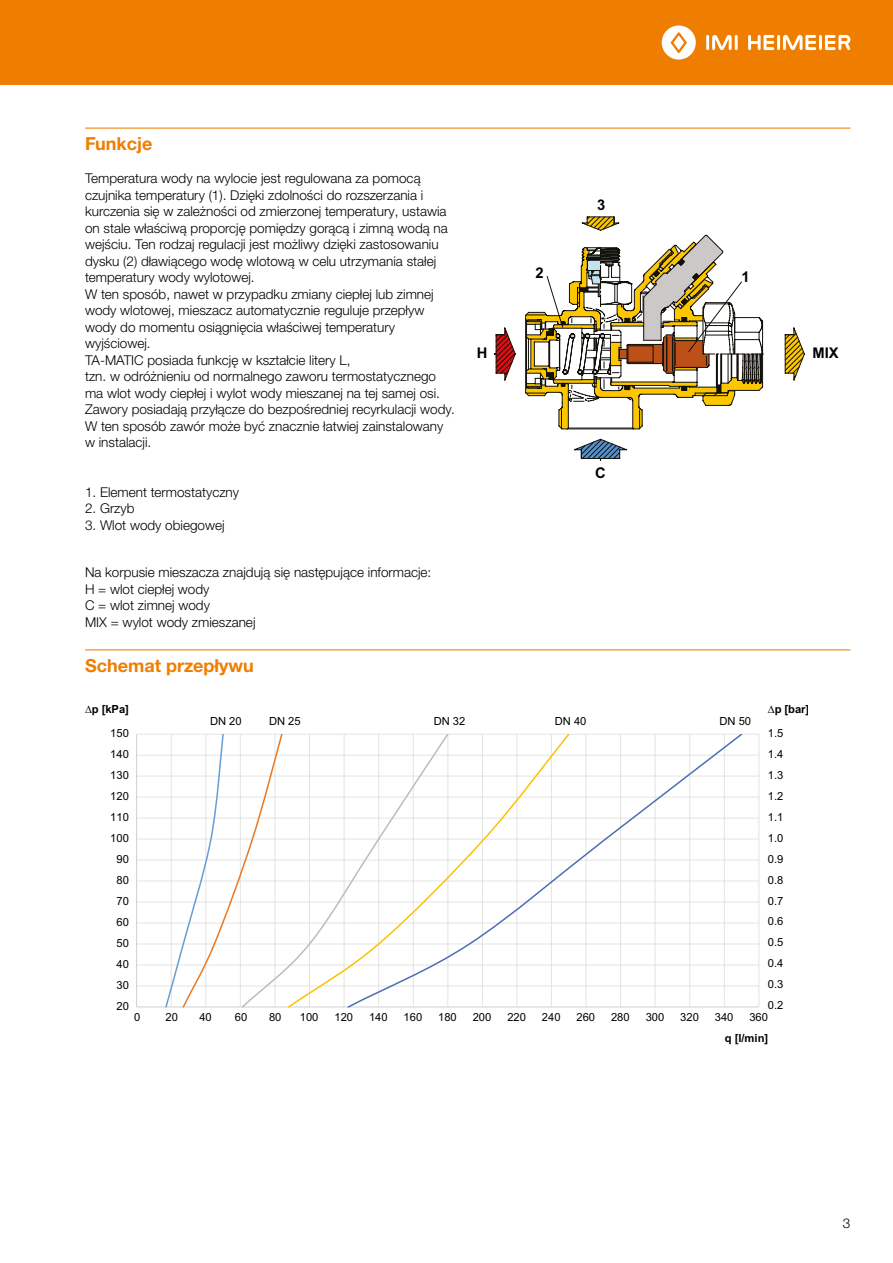
<style>
.page{position:relative;width:893px;height:1263px;background:#fff}
.page>*{position:absolute;margin:0;border:0;box-sizing:border-box;transform-origin:0 0}
.t1{font:700 18px "Helvetica Neue LTW1 G";color:#ef7d00}
.t2{font:700 14.7px "Arial";color:#000}
.t3{font:300 13.5px/16.5px "Helvetica Neue LTW1 G";color:#000}
.t4{font:11.25px "Arial";color:#000}
.t5{font:700 11.25px "Arial";letter-spacing:-.005em;color:#000}
</style>
<div class="page">
<div style="left:0;top:0;width:893px;height:85px;background:#ef7d00"></div>
<hr style="left:706px;top:35px;width:3px;height:15px;background:#fff">
<hr style="left:735px;top:35px;width:3px;height:15px;background:#fff">
<svg style="left:712px;top:35px;width:20px;height:15px"></svg>
<svg style="left:662px;top:25px;width:34px;height:35px"></svg>
<hr style="left:777px;top:35px;width:3px;height:15px;background:#fff">
<svg style="left:748px;top:35px;width:26px;height:15px"></svg>
<hr style="left:819px;top:35px;width:3px;height:15px;background:#fff">
<svg style="left:783px;top:35px;width:33px;height:15px"></svg>
<svg style="left:825px;top:35px;width:25px;height:15px"></svg>
<hr style="left:85px;top:128px;width:765px;height:1px;background:#ef7d00">
<hr style="left:85px;top:649px;width:765px;height:1px;background:#ef7d00">
<svg style="left:494px;top:217px;width:311px;height:244px"></svg>
<hr style="left:758px;top:734px;width:1px;height:273px;background:#e4e4e3">
<hr style="left:137px;top:734px;width:622px;height:1px;background:#e4e4e3">
<hr style="left:137px;top:755px;width:622px;height:1px;background:#e4e4e3">
<hr style="left:137px;top:776px;width:622px;height:1px;background:#e4e4e3">
<hr style="left:137px;top:797px;width:622px;height:1px;background:#e4e4e3">
<hr style="left:137px;top:818px;width:622px;height:1px;background:#e4e4e3">
<hr style="left:137px;top:839px;width:622px;height:1px;background:#e4e4e3">
<hr style="left:137px;top:860px;width:622px;height:1px;background:#e4e4e3">
<hr style="left:137px;top:881px;width:622px;height:1px;background:#e4e4e3">
<hr style="left:137px;top:902px;width:622px;height:1px;background:#e4e4e3">
<hr style="left:137px;top:923px;width:622px;height:1px;background:#e4e4e3">
<hr style="left:137px;top:944px;width:622px;height:1px;background:#e4e4e3">
<hr style="left:137px;top:965px;width:622px;height:1px;background:#e4e4e3">
<hr style="left:137px;top:985px;width:622px;height:1px;background:#e4e4e3">
<hr style="left:137px;top:1006px;width:622px;height:1px;background:#d0d0d0">
<hr style="left:136px;top:734px;width:1px;height:273px;background:#d0d0d0">
<svg style="left:164px;top:734px;width:76px;height:274px"></svg>
<svg style="left:240px;top:734px;width:47px;height:274px"></svg>
<svg style="left:287px;top:735px;width:59px;height:273px"></svg>
<svg style="left:346px;top:734px;width:398px;height:274px"></svg>
<h1 class="t1" style="left:85px;top:132px;width:69px">Funkcje</h1>
<p class="t3" style="left:85px;top:170px;width:371px">Temperatura wody na wylocie jest regulowana za pomocą czujnika temperatury (1). Dzięki zdolności do rozszerzania i kurczenia się w zależności od zmierzonej temperatury, ustawia on stale właściwą proporcję pomiędzy gorącą i zimną wodą na wejściu. Ten rodzaj regulacji jest możliwy dzięki zastosowaniu dysku (2) dławiącego wodę wlotową w celu utrzymania stałej temperatury wody wylotowej.<br>W ten sposób, nawet w przypadku zmiany ciepłej lub zimnej wody wlotowej, mieszacz automatycznie reguluje przepływ wody do momentu osiągnięcia właściwej temperatury wyjściowej.<br>TA-MATIC posiada funkcję w kształcie litery L,<br>tzn. w odróżnieniu od normalnego zaworu termostatycznego ma wlot wody ciepłej i wylot wody mieszanej na tej samej osi.<br>Zawory posiadają przyłącze do bezpośredniej recyrkulacji wody.<br>W ten sposób zawór może być znacznie łatwiej zainstalowany w instalacji.</p>
<p class="t3" style="left:85px;top:484px;width:156px">1. Element termostatyczny</p>
<p class="t3" style="left:85px;top:500px;width:51px">2. Grzyb</p>
<p class="t3" style="left:85px;top:517px;width:141px">3. Wlot wody obiegowej</p>
<p class="t3" style="left:85px;top:564px;width:348px">Na korpusie mieszacza znajdują się następujące informacje:<br>H = wlot ciepłej wody<br>C = wlot zimnej wody<br>MIX = wylot wody zmieszanej</p>
<h1 class="t1" style="left:85px;top:654px;width:170px">Schemat przepływu</h1>
<p class="t5" style="left:92px;top:701px;width:39px">p [kPa]</p>
<p class="t2" style="left:597px;top:195px;width:10px">3</p>
<p class="t2" style="left:535px;top:263px;width:10px">2</p>
<p class="t2" style="left:742px;top:266px;width:10px">1</p>
<p class="t2" style="left:477px;top:343px;width:12px">H</p>
<p class="t2" style="left:812px;top:343px;width:28px">MIX</p>
<p class="t2" style="left:595px;top:462px;width:12px">C</p>
<p class="t5" style="left:775px;top:701px;width:36px">p [bar]</p>
<p class="t4" style="left:210px;top:713px;width:33px">DN 20</p>
<p class="t4" style="left:269px;top:713px;width:33px">DN 25</p>
<p class="t4" style="left:434px;top:713px;width:33px">DN 32</p>
<p class="t4" style="left:555px;top:713px;width:33px">DN 40</p>
<p class="t4" style="left:719px;top:713px;width:33px">DN 50</p>
<p class="t4" style="left:110px;top:725px;width:20px">150</p>
<p class="t4" style="left:768px;top:725px;width:17px">1.5</p>
<p class="t4" style="left:110px;top:746px;width:20px">140</p>
<p class="t4" style="left:768px;top:746px;width:17px">1.4</p>
<p class="t4" style="left:110px;top:767px;width:20px">130</p>
<p class="t4" style="left:768px;top:767px;width:17px">1.3</p>
<p class="t4" style="left:110px;top:788px;width:20px">120</p>
<p class="t4" style="left:768px;top:788px;width:17px">1.2</p>
<p class="t4" style="left:110px;top:809px;width:20px">110</p>
<p class="t4" style="left:768px;top:809px;width:17px">1.1</p>
<p class="t4" style="left:110px;top:830px;width:20px">100</p>
<p class="t4" style="left:768px;top:830px;width:17px">1.0</p>
<p class="t4" style="left:116px;top:851px;width:14px">90</p>
<p class="t4" style="left:768px;top:851px;width:17px">0.9</p>
<p class="t4" style="left:117px;top:872px;width:14px">80</p>
<p class="t4" style="left:768px;top:872px;width:17px">0.8</p>
<p class="t4" style="left:116px;top:893px;width:14px">70</p>
<p class="t4" style="left:768px;top:893px;width:17px">0.7</p>
<p class="t4" style="left:116px;top:914px;width:14px">60</p>
<p class="t4" style="left:768px;top:914px;width:17px">0.6</p>
<p class="t4" style="left:116px;top:935px;width:14px">50</p>
<p class="t4" style="left:768px;top:935px;width:17px">0.5</p>
<p class="t4" style="left:116px;top:956px;width:14px">40</p>
<p class="t4" style="left:768px;top:956px;width:17px">0.4</p>
<p class="t4" style="left:117px;top:977px;width:14px">30</p>
<p class="t4" style="left:768px;top:977px;width:17px">0.3</p>
<p class="t4" style="left:116px;top:998px;width:14px">20</p>
<p class="t4" style="left:768px;top:998px;width:17px">0.2</p>
<p class="t4" style="left:134px;top:1010px;width:8px">0</p>
<p class="t4" style="left:165px;top:1010px;width:14px">20</p>
<p class="t4" style="left:199px;top:1010px;width:14px">40</p>
<p class="t4" style="left:235px;top:1010px;width:14px">60</p>
<p class="t4" style="left:269px;top:1010px;width:14px">80</p>
<p class="t4" style="left:300px;top:1010px;width:20px">100</p>
<p class="t4" style="left:334px;top:1010px;width:20px">120</p>
<p class="t4" style="left:369px;top:1010px;width:20px">140</p>
<p class="t4" style="left:404px;top:1010px;width:20px">160</p>
<p class="t4" style="left:438px;top:1010px;width:20px">180</p>
<p class="t4" style="left:473px;top:1010px;width:20px">200</p>
<p class="t4" style="left:507px;top:1010px;width:20px">220</p>
<p class="t4" style="left:542px;top:1010px;width:20px">240</p>
<p class="t4" style="left:576px;top:1010px;width:20px">260</p>
<p class="t4" style="left:611px;top:1010px;width:20px">280</p>
<p class="t4" style="left:646px;top:1010px;width:20px">300</p>
<p class="t4" style="left:680px;top:1010px;width:20px">320</p>
<p class="t4" style="left:715px;top:1010px;width:20px">340</p>
<p class="t4" style="left:749px;top:1010px;width:20px">360</p>
<p class="t5" style="left:725px;top:1030px;width:45px">q [l/min]</p>
<p class="t3" style="left:843px;top:1215px;width:9px">3</p>
</div>
